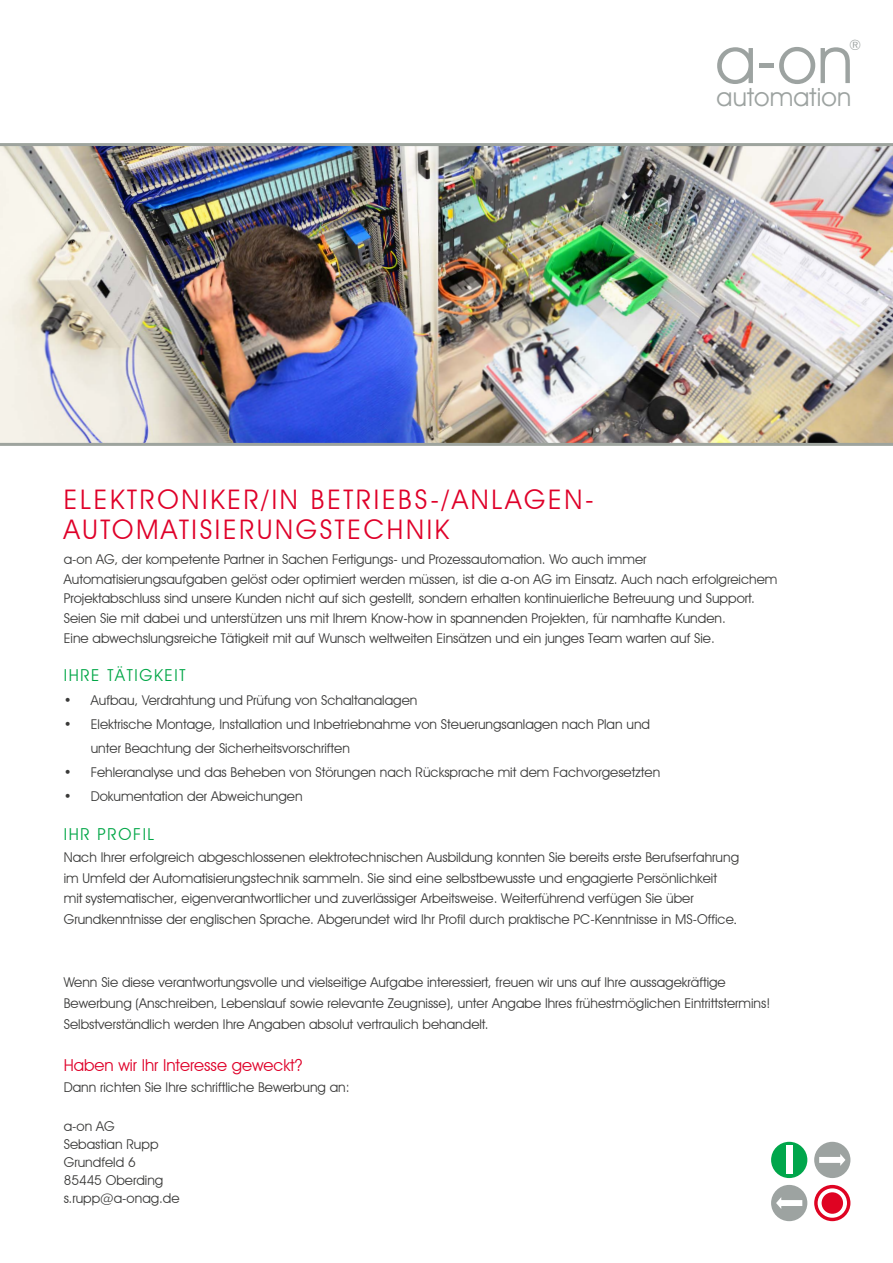
<style>
.page{position:relative;width:893px;height:1263px;background:#fff}
.page>*{position:absolute;margin:0;border:0;box-sizing:border-box;transform-origin:0 0}
.t1{font:27px/30px "Avant Garde IT Cby BT";letter-spacing:.1em;color:#df0029}
.t2{font:25.35px "Avant Garde IT Cby BT";letter-spacing:.005em;color:#9da3a1}
.t3{font:16.5px "Avant Garde IT Cby BT";color:#df0029}
.t4{font:16.5px "Avant Garde IT Cby BT";letter-spacing:.1em;color:#00a646}
.t5{font:14.55px "Avant Garde IT Cby BT";color:#9da3a1}
.t6{font:13.5px/19.8px "Avant Garde IT Cby BT";color:#3a3a39}
.s1{font-family:"Minion Pro"}
</style>
<div class="page">
<img style="left:0;top:143px;width:893px;height:303px">
<svg style="left:717px;top:47px;width:36px;height:37px"></svg>
<div style="left:759px;top:63px;width:15px;height:5px;background:#9da3a1"></div>
<svg style="left:779px;top:47px;width:71px;height:37px"></svg>
<div style="left:771px;top:1142px;width:36px;height:36px;background:#00a64b;border-radius:50%"></div>
<div style="left:786px;top:1146px;width:6px;height:28px;background:#fff"></div>
<svg style="left:814px;top:1185px;width:36px;height:36px"></svg>
<svg style="left:818px;top:1188px;width:29px;height:30px"></svg>
<div style="left:822px;top:1192px;width:21px;height:22px;background:#df0322;border-radius:50%"></div>
<div style="left:814px;top:1142px;width:36px;height:36px;background:#9da3a1;border-radius:50%"></div>
<svg style="left:819px;top:1154px;width:26px;height:12px"></svg>
<div style="left:771px;top:1185px;width:36px;height:36px;background:#9da3a1;border-radius:50%"></div>
<svg style="left:776px;top:1197px;width:26px;height:12px"></svg>
<p class="t5" style="left:849px;top:36px;width:14px">®</p>
<h2 class="t2" style="left:716px;top:81px;width:136px">automation</h2>
<h1 class="t1" style="left:64px;top:484px;width:532px">ELEKTRONIKER/IN BETRIEBS-/ANLAGEN-<br>AUTOMATISIERUNGSTECHNIK</h1>
<p class="t6" style="left:64px;top:549px;width:715px">a-on AG, der kompetente Partner in Sachen Fertigungs- und Prozessautomation. Wo auch immer Automatisierungsaufgaben gelöst oder optimiert werden müssen, ist die a-on AG im Einsatz. Auch nach erfolgreichem Projektabschluss sind unsere Kunden nicht auf sich gestellt, sondern erhalten kontinuierliche Betreuung und Support.<br>Seien Sie mit dabei und unterstützen uns mit Ihrem Know-how in spannenden Projekten, für namhafte Kunden.<br>Eine abwechslungsreiche Tätigkeit mit auf Wunsch weltweiten Einsätzen und ein junges Team warten auf Sie.</p>
<p class="t4" style="left:64px;top:665px;width:123px">IHRE TÄTIGKEIT</p>
<p class="t6" style="left:64px;top:690px;width:355px">• Aufbau, Verdrahtung und Prüfung von Schaltanalagen</p>
<p class="t6" style="left:91px;top:712px;width:561px;line-height:24px;text-indent:-27px">• Elektrische Montage, Installation und Inbetriebnahme von Steuerungsanlagen nach Plan und unter Beachtung der Sicherheitsvorschriften</p>
<p class="t6" style="left:64px;top:762px;width:598px">• Fehleranalyse und das Beheben von Störungen nach Rücksprache mit dem Fachvorgesetzten</p>
<p class="t6" style="left:64px;top:786px;width:240px">• Dokumentation der Abweichungen</p>
<p class="t4" style="left:64px;top:824px;width:92px">IHR PROFIL</p>
<p class="t6" style="left:64px;top:847px;width:677px;line-height:20.7px">Nach Ihrer erfolgreich abgeschlossenen elektrotechnischen Ausbildung konnten Sie bereits erste Berufserfahrung im Umfeld der Automatisierungstechnik sammeln. Sie sind eine selbstbewusste und engagierte Persönlichkeit mit systematischer, eigenverantwortlicher und zuverlässiger Arbeitsweise. Weiterführend verfügen Sie über Grundkenntnisse der englischen Sprache. Abgerundet wird Ihr Profil durch praktische PC-Kenntnisse in MS-Office<span class="s1">.</span></p>
<p class="t6" style="left:64px;top:972px;width:708px;line-height:21px">Wenn Sie diese verantwortungsvolle und vielseitige Aufgabe interessiert, freuen wir uns auf Ihre aussagekräftige<br>Bewerbung (Anschreiben, Lebenslauf sowie relevante Zeugnisse), unter Angabe Ihres frühestmöglichen Eintrittstermins!<br>Selbstverständlich werden Ihre Angaben absolut vertraulich behandelt.</p>
<p class="t3" style="left:64px;top:1055px;width:240px">Haben wir Ihr Interesse geweckt?</p>
<p class="t6" style="left:64px;top:1077px;width:287px">Dann richten Sie Ihre schriftliche Bewerbung an:</p>
<p class="t6" style="left:64px;top:1117px;width:117px;line-height:18px">a-on AG<br>Sebastian Rupp<br>Grundfeld 6<br>85445 Oberding s.rupp@a-onag.de</p>
</div>
